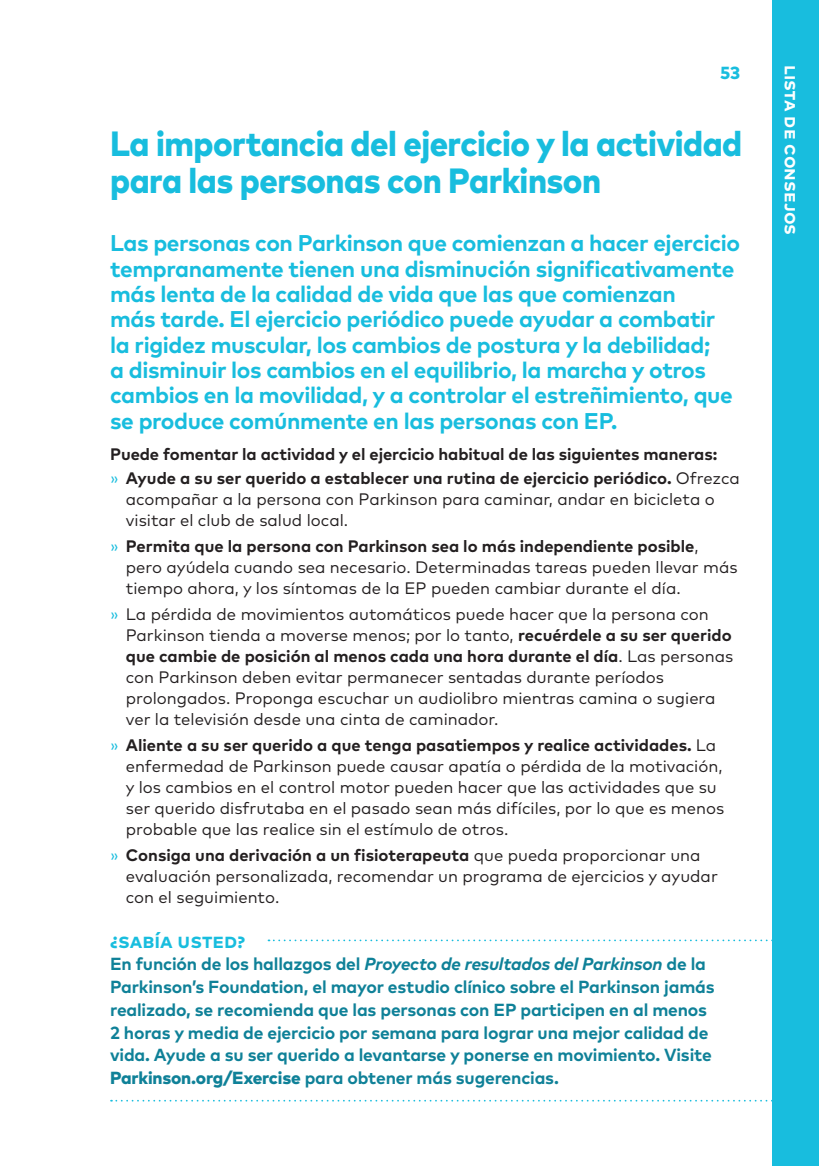
<style>
.page{position:relative;width:819px;height:1166px;background:#fff}
.page>*{position:absolute;margin:0;border:0;box-sizing:border-box;transform-origin:0 0}
.t1{font:800 35px/36.8px "Mark OT";letter-spacing:-.015em;color:#18bdde;scale:.95 1}
.t2{font:700 22.75px/25.4px "Mark OT";letter-spacing:-.02em;color:#18bdde}
.t3{font:700 21px "Mark OT";color:#18bdde}
.t4{font:700 19.25px "Mark OT";letter-spacing:.005em;color:#fff}
.t5{font:700 17.5px/22.8px "Mark OT";letter-spacing:-.01em;color:#0f8198}
.t6{font:800 17.5px "Mark OT";color:#18bdde}
.t7{font:16.62px/21px "Mark OT";color:#231f20}
.t8{font:700 16.62px/23.4px "Mark OT";letter-spacing:-.005em;color:#231f20}
.s1{font-weight:400;color:#18bdde}
.s2{font-weight:400}
.s3{color:#18bdde}
.s4{font-weight:700}
.s5{font-style:italic}
.s6{font-weight:800}
</style>
<div class="page">
<div style="left:772px;top:0;width:47px;height:1166px;background:#18bdde"></div>
<svg style="left:268px;top:939px;width:504px;height:2px"></svg>
<svg style="left:111px;top:1099px;width:661px;height:2px"></svg>
<p class="t6" style="left:720px;top:61px;width:22px">53</p>
<p class="t4" style="left:804px;top:65px;width:172px;rotate:90deg">Lista de consejos</p>
<h1 class="t1" style="left:110px;top:125px;width:667px">La importancia del ejercicio y la actividad para las personas con Parkinson</h1>
<p class="t2" style="left:110px;top:230px;width:631px">Las personas con Parkinson que comienzan a hacer ejercicio tempranamente tienen una disminución significativamente más lenta de la calidad de vida que las que comienzan<br>más tarde. El ejercicio periódico puede ayudar a combatir la rigidez muscular, los cambios de postura y la debilidad;<br>a disminuir los cambios en el equilibrio, la marcha y otros cambios en la movilidad, y a controlar el estreñimiento, que se produce comúnmente en las personas con EP.</p>
<p class="t8" style="left:110px;top:442px;width:631px">Puede fomentar la actividad y el ejercicio habitual de las siguientes maneras:<br><span class="s1">»</span> Ayude a su ser querido a establecer una rutina de ejercicio periódico. <span class="s2">Ofrezca</span></p>
<p class="t7" style="left:126px;top:488px;width:590px">acompañar a la persona con Parkinson para caminar, andar en bicicleta o visitar el club de salud local.</p>
<p class="t7" style="left:126px;top:535px;width:613px;text-indent:-16px"><span class="s3">»</span> <span class="s4">Permita que la persona con Parkinson sea lo más independiente posible</span>, pero ayúdela cuando sea necesario. Determinadas tareas pueden llevar más tiempo ahora, y los síntomas de la EP pueden cambiar durante el día.</p>
<p class="t7" style="left:126px;top:603px;width:609px;text-indent:-16px"><span class="s3">»</span> La pérdida de movimientos automáticos puede hacer que la persona con Parkinson tienda a moverse menos; por lo tanto, <span class="s4">recuérdele a su ser querido que cambie de posición al menos cada una hora durante el día</span>. Las personas con Parkinson deben evitar permanecer sentadas durante períodos prolongados. Proponga escuchar un audiolibro mientras camina o sugiera ver la televisión desde una cinta de caminador.</p>
<p class="t7" style="left:126px;top:734px;width:600px;text-indent:-16px"><span class="s3">»</span> <span class="s4">Aliente a su ser querido a que tenga pasatiempos y realice actividades.</span> La enfermedad de Parkinson puede causar apatía o pérdida de la motivación, y los cambios en el control motor pueden hacer que las actividades que su ser querido disfrutaba en el pasado sean más difíciles, por lo que es menos probable que las realice sin el estímulo de otros.</p>
<p class="t7" style="left:126px;top:844px;width:594px;text-indent:-16px"><span class="s3">»</span> <span class="s4">Consiga una derivación a un fisioterapeuta</span> que pueda proporcionar una evaluación personalizada, recomendar un programa de ejercicios y ayudar con el seguimiento.</p>
<p class="t3" style="left:110px;top:926px;width:137px">¿Sabía usted?</p>
<p class="t5" style="left:110px;top:952px;width:606px">En función de los hallazgos del <span class="s5">Proyecto de resultados del Parkinson</span> de la Parkinson’s Foundation, el mayor estudio clínico sobre el Parkinson jamás realizado, se recomienda que las personas con EP participen en al menos 2 horas y media de ejercicio por semana para lograr una mejor calidad de vida. Ayude a su ser querido a levantarse y ponerse en movimiento. Visite <span class="s6">Parkinson.org/Exercise</span> para obtener más sugerencias.</p>
</div>
